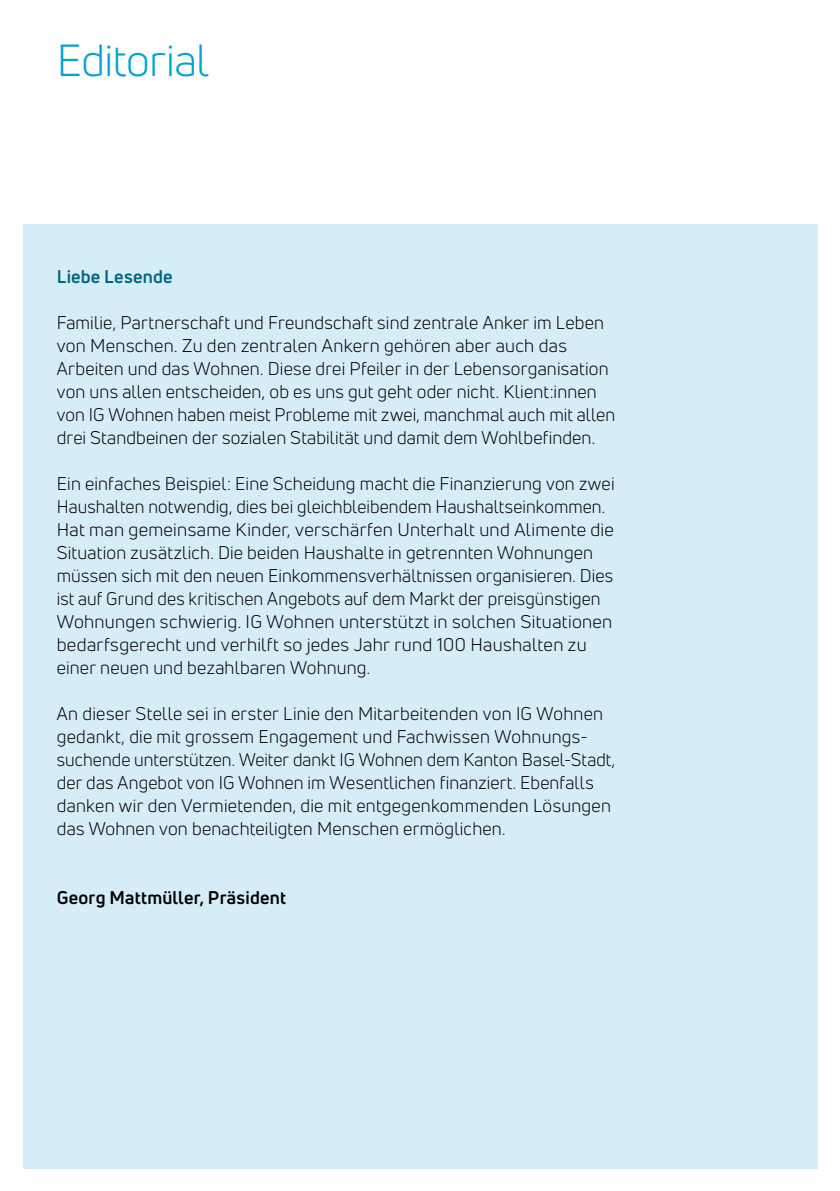
<style>
.page{position:relative;width:840px;height:1191px;background:#fff}
.page>*{position:absolute;margin:0;border:0;box-sizing:border-box;transform-origin:0 0}
.IG_Haupttitel_Light{font:44px "Uni Neue";letter-spacing:-.01em;color:#00a4cf}
.IG_Lauftext__9pt{font:18px/23px "Uni Neue";letter-spacing:.01em;color:#000}
.IG_Lauftext__9pt-2{font:700 18px "Uni Neue";letter-spacing:.01em;color:#000}
.IG_Lauftext__9pt-3{font:700 18px "Uni Neue";letter-spacing:.01em;color:#006383}
</style>
<div class="page">
<div style="left:23px;top:224px;width:793px;height:944px;background:#d5edf6"></div>
<p class="IG_Haupttitel_Light" style="left:57px;top:34px;width:153px">Editorial</p>
<p class="IG_Lauftext__9pt-3" style="left:57px;top:265px;width:117px">Liebe Lesende</p>
<p class="IG_Lauftext__9pt" style="left:57px;top:311px;width:559px">Familie, Partnerschaft und Freundschaft sind zentrale Anker im Leben von Menschen. Zu den zentralen Ankern gehören aber auch das Arbeiten und das Wohnen. Diese drei Pfeiler in der Lebensorganisation von uns allen entscheiden, ob es uns gut geht oder nicht. Klient:innen von IG Wohnen haben meist Probleme mit zwei, manchmal auch mit allen drei Standbeinen der sozialen Stabilität und damit dem Wohlbefinden.</p>
<p class="IG_Lauftext__9pt" style="left:57px;top:472px;width:559px">Ein einfaches Beispiel: Eine Scheidung macht die Finanzierung von zwei Haushalten notwendig, dies bei gleichbleibendem Haushaltseinkommen.<br>Hat man gemeinsame Kinder, verschärfen Unterhalt und Alimente die Situation zusätzlich. Die beiden Haushalte in getrennten Wohnungen müssen sich mit den neuen Einkommensverhältnissen organisieren. Dies ist auf Grund des kritischen Angebots auf dem Markt der preisgünstigen Wohnungen schwierig. IG Wohnen unterstützt in solchen Situationen bedarfsgerecht und verhilft so jedes Jahr rund 100 Haushalten zu einer neuen und bezahlbaren Wohnung.</p>
<p class="IG_Lauftext__9pt" style="left:57px;top:702px;width:559px">An dieser Stelle sei in erster Linie den Mitarbeitenden von IG Wohnen gedankt, die mit grossem Engagement und Fachwissen Wohnungs&shy;suchende unterstützen. Weiter dankt IG Wohnen dem Kanton Basel-Stadt, der das Angebot von IG Wohnen im Wesentlichen finanziert. Ebenfalls danken wir den Vermietenden, die mit entgegenkommenden Lösungen das Wohnen von benachteiligten Menschen ermöglichen.</p>
<p class="IG_Lauftext__9pt-2" style="left:57px;top:886px;width:231px">Georg Mattmüller, Präsident</p>
</div>
